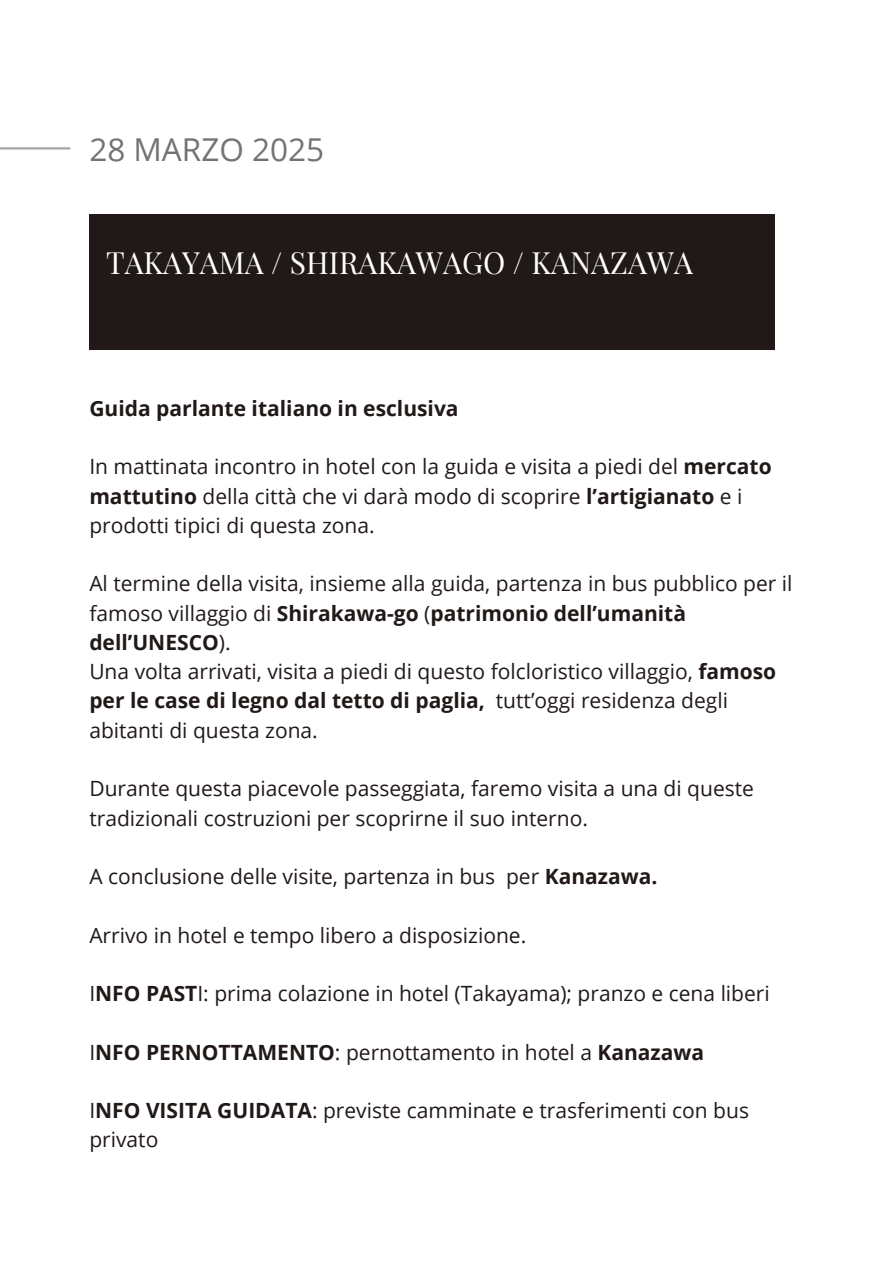
<style>
.page{position:relative;width:894px;height:1264px;background:#fff}
.page>*{position:absolute;margin:0;border:0;box-sizing:border-box;transform-origin:0 0}
.t1{font:31.5px "Open Sans";color:#737373}
.t2{font:30px "Playfair Display";color:#fff}
.t3{font:21px/29.2px "Open Sans";color:#201917}
.t4{font:700 21px "Open Sans";color:#201917}
.s1{font-weight:700}
.s2{font-weight:400}
</style>
<div class="page">
<div style="left:89px;top:215px;width:685px;height:135px;background:#201917"></div>
<hr style="left:0;top:147px;width:69px;height:2px;background:#a6a6a6">
<h1 class="t1" style="left:89px;top:127px;width:236px">28 MARZO 2025</h1>
<h2 class="t2" style="left:106px;top:241px;width:588px">TAKAYAMA / SHIRAKAWAGO / KANAZAWA</h2>
<p class="t4" style="left:89px;top:393px;width:371px">Guida parlante italiano in esclusiva</p>
<p class="t3" style="left:89px;top:451px;width:683px">In mattinata incontro in hotel con la guida e visita a piedi del <span class="s1">mercato mattutino</span> della città che vi darà modo di scoprire <span class="s1">l’artigianato</span> e i prodotti tipici di questa zona.</p>
<p class="t3" style="left:89px;top:568px;width:704px">Al termine della visita, insieme alla guida, partenza in bus pubblico per il famoso villaggio di <span class="s1">Shirakawa-go</span> (<span class="s1">patrimonio dell’umanità dell’UNESCO</span>).<br>Una volta arrivati, visita a piedi di questo folcloristico villaggio, <span class="s1">famoso per le case di legno dal tetto di paglia,</span> tutt’oggi residenza degli abitanti di questa zona.</p>
<p class="t3" style="left:89px;top:773px;width:666px">Durante questa piacevole passeggiata, faremo visita a una di queste tradizionali costruzioni per scoprirne il suo interno.</p>
<p class="t3" style="left:89px;top:861px;width:569px">A conclusione delle visite, partenza in bus per <span class="s1">Kanazawa.</span></p>
<p class="t3" style="left:89px;top:919px;width:438px">Arrivo in hotel e tempo libero a disposizione.</p>
<p class="t3" style="left:89px;top:978px;width:681px">I<span class="s1">NFO PAST</span>I: prima colazione in hotel (Takayama); pranzo e cena liberi</p>
<p class="t4" style="left:89px;top:1037px;width:616px"><span class="s2">I</span>NFO PERNOTTAMENTO<span class="s2">: pernottamento in hotel a</span> Kanazawa</p>
<p class="t3" style="left:89px;top:1095px;width:661px">I<span class="s1">NFO VISITA GUIDATA</span>: previste camminate e trasferimenti con bus privato</p>
</div>
